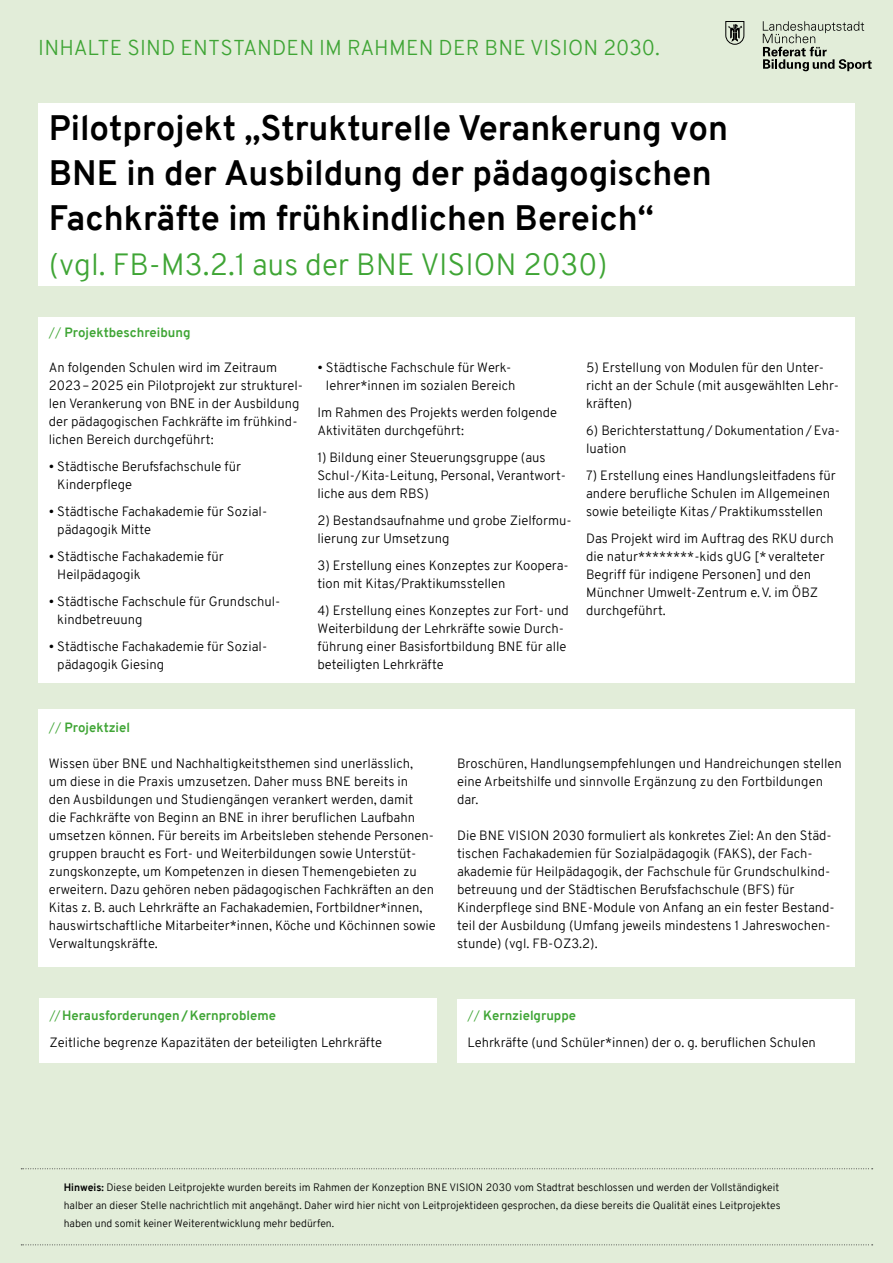
<style>
.page{position:relative;width:893px;height:1263px;background:#e2edd9}
.page>*{position:absolute;margin:0;border:0;box-sizing:border-box;transform-origin:0 0}
.t1{font:700 34.5px/45px "Overpass";color:#000}
.t2{font:300 30px "Overpass";color:#3fa535}
.t3{font:300 21px "Overpass";letter-spacing:.01em;color:#3fa535}
.t4{font:300 13.2px/18px "Overpass";color:#000}
.t5{font:700 13.2px "Overpass";color:#3fa535}
.t6{font:300 10.5px/18px "Overpass";color:#000}
.s1{font-weight:300}
.s2{color:#3fa535}
.s3{font-weight:700;color:#3fa535}
.s4{font-weight:700}
</style>
<div class="page">
<svg style="left:725px;top:21px;width:19px;height:24px"></svg>
<svg style="left:763px;top:21px;width:109px;height:50px"></svg>
<div style="left:38px;top:317px;width:817px;height:365px;background:#fff"></div>
<div style="left:38px;top:103px;width:817px;height:182px;background:#fff"></div>
<div style="left:38px;top:709px;width:817px;height:258px;background:#fff"></div>
<div style="left:39px;top:998px;width:398px;height:64px;background:#fff"></div>
<div style="left:457px;top:998px;width:397px;height:64px;background:#fff"></div>
<svg style="left:21px;top:1168px;width:852px;height:1px"></svg>
<svg style="left:21px;top:1244px;width:852px;height:1px"></svg>
<h3 class="t3" style="left:38px;top:33px;width:623px">INHALTE SIND ENTSTANDEN IM RAHMEN DER BNE VISION 2030.</h3>
<h1 class="t1" style="left:49px;top:105px;width:681px">Pilotprojekt „Strukturelle Verankerung von<br>BNE in der Ausbildung der pädagogischen<br>Fachkräfte im frühkindlichen Bereich“</h1>
<h2 class="t2" style="left:49px;top:243px;width:560px">(vgl. FB-M3.2.1 aus der BNE VISION 2030)</h2>
<p class="t5" style="left:49px;top:323px;width:143px"><span class="s1">//</span> Projektbeschreibung</p>
<p class="t4" style="left:49px;top:359px;width:256px">An folgenden Schulen wird im Zeitraum 2023–2025 ein Pilotprojekt zur strukturel&shy;len Verankerung von BNE in der Ausbildung der pädagogischen Fachkräfte im frühkind&shy;lichen Bereich durchgeführt:</p>
<p class="t4" style="left:57px;top:458px;width:185px;text-indent:-9px">• Städtische Berufsfachschule für<br>Kinderpflege</p>
<p class="t4" style="left:57px;top:503px;width:211px;text-indent:-9px">• Städtische Fachakademie für Sozial&shy;pädagogik Mitte</p>
<p class="t4" style="left:57px;top:548px;width:168px;text-indent:-9px">• Städtische Fachakademie für<br>Heilpädagogik</p>
<p class="t4" style="left:57px;top:593px;width:225px;text-indent:-9px">• Städtische Fachschule für Grundschul&shy;kindbetreuung</p>
<p class="t4" style="left:57px;top:638px;width:211px;text-indent:-9px">• Städtische Fachakademie für Sozial&shy;pädagogik Giesing</p>
<p class="t4" style="left:317px;top:359px;width:199px;text-align:right">• Städtische Fachschule für Werk&shy;lehrer*innen im sozialen Bereich</p>
<p class="t4" style="left:317px;top:404px;width:241px">Im Rahmen des Projekts werden folgende<br>Aktivitäten durchgeführt:</p>
<p class="t4" style="left:317px;top:449px;width:250px">1) Bildung einer Steuerungsgruppe (aus<br>Schul-/Kita-Leitung, Personal, Verantwort&shy;liche aus dem RBS)</p>
<p class="t4" style="left:317px;top:512px;width:256px">2) Bestandsaufnahme und grobe Zielformu&shy;lierung zur Umsetzung</p>
<p class="t4" style="left:317px;top:557px;width:253px">3) Erstellung eines Konzeptes zur Koopera&shy;tion mit Kitas/Praktikumsstellen</p>
<p class="t4" style="left:317px;top:602px;width:253px">4) Erstellung eines Konzeptes zur Fort- und Weiterbildung der Lehrkräfte sowie Durch&shy;führung einer Basisfortbildung BNE für alle beteiligten Lehrkräfte</p>
<p class="t4" style="left:586px;top:359px;width:254px">5) Erstellung von Modulen für den Unter&shy;richt an der Schule (mit ausgewählten Lehr&shy;kräften)</p>
<p class="t4" style="left:586px;top:422px;width:255px">6) Berichterstattung/Dokumentation/Eva&shy;luation</p>
<p class="t4" style="left:586px;top:467px;width:251px">7) Erstellung eines Handlungsleitfadens für andere berufliche Schulen im Allgemeinen sowie beteiligte Kitas /Praktikumsstellen</p>
<p class="t4" style="left:586px;top:530px;width:249px">Das Projekt wird im Auftrag des RKU durch die natur********-kids gUG [*veralteter Begriff für indigene Personen] und den Münchner Umwelt-Zentrum e.V. im ÖBZ durchgeführt.</p>
<p class="t5" style="left:49px;top:718px;width:83px"><span class="s1">//</span> Projektziel</p>
<p class="t4" style="left:49px;top:755px;width:389px">Wissen über BNE und Nachhaltigkeitsthemen sind unerlässlich,<br>um diese in die Praxis umzusetzen. Daher muss BNE bereits in<br>den Ausbildungen und Studiengängen verankert werden, damit<br>die Fachkräfte von Beginn an BNE in ihrer beruflichen Laufbahn umsetzen können. Für bereits im Arbeitsleben stehende Personen&shy;gruppen braucht es Fort- und Weiterbildungen sowie Unterstüt&shy;zungskonzepte, um Kompetenzen in diesen Themengebieten zu erweitern. Dazu gehören neben pädagogischen Fachkräften an den Kitas z. B. auch Lehrkräfte an Fachakademien, Fortbildner*innen, hauswirtschaftliche Mitarbeiter*innen, Köche und Köchinnen sowie Verwaltungskräfte.</p>
<p class="t4" style="left:457px;top:755px;width:386px">Broschüren, Handlungsempfehlungen und Handreichungen stellen eine Arbeitshilfe und sinnvolle Ergänzung zu den Fortbildungen dar.</p>
<p class="t4" style="left:457px;top:827px;width:379px">Die BNE VISION 2030 formuliert als konkretes Ziel: An den Städ&shy;tischen Fachakademien für Sozialpädagogik (FAKS), der Fach&shy;akademie für Heilpädagogik, der Fachschule für Grundschulkind&shy;betreuung und der Städtischen Berufsfachschule (BFS) für Kinderpflege sind BNE-Module von Anfang an ein fester Bestand&shy;teil der Ausbildung (Umfang jeweils mindestens 1 Jahreswochen&shy;stunde) (vgl. FB-OZ3.2).</p>
<p class="t4" style="left:50px;top:1002px;width:334px;line-height:27px"><span class="s2">//</span> <span class="s3">Herausforderungen/Kernprobleme<br></span>Zeitliche begrenze Kapazitäten der beteiligten Lehrkräfte</p>
<p class="t4" style="left:467px;top:1002px;width:350px;line-height:27px"><span class="s2">//</span> <span class="s3">Kernzielgruppe<br></span>Lehrkräfte (und Schüler*innen) der o. g. beruflichen Schulen</p>
<p class="t6" style="left:64px;top:1179px;width:718px"><span class="s4">Hinweis:</span> Diese beiden Leitprojekte wurden bereits im Rahmen der Konzeption BNE VISION 2030 vom Stadtrat beschlossen und werden der Vollständigkeit halber an dieser Stelle nachrichtlich mit angehängt. Daher wird hier nicht von Leitprojektideen gesprochen, da diese bereits die Qualität eines Leitprojektes haben und somit keiner Weiterentwicklung mehr bedürfen.</p>
</div>
